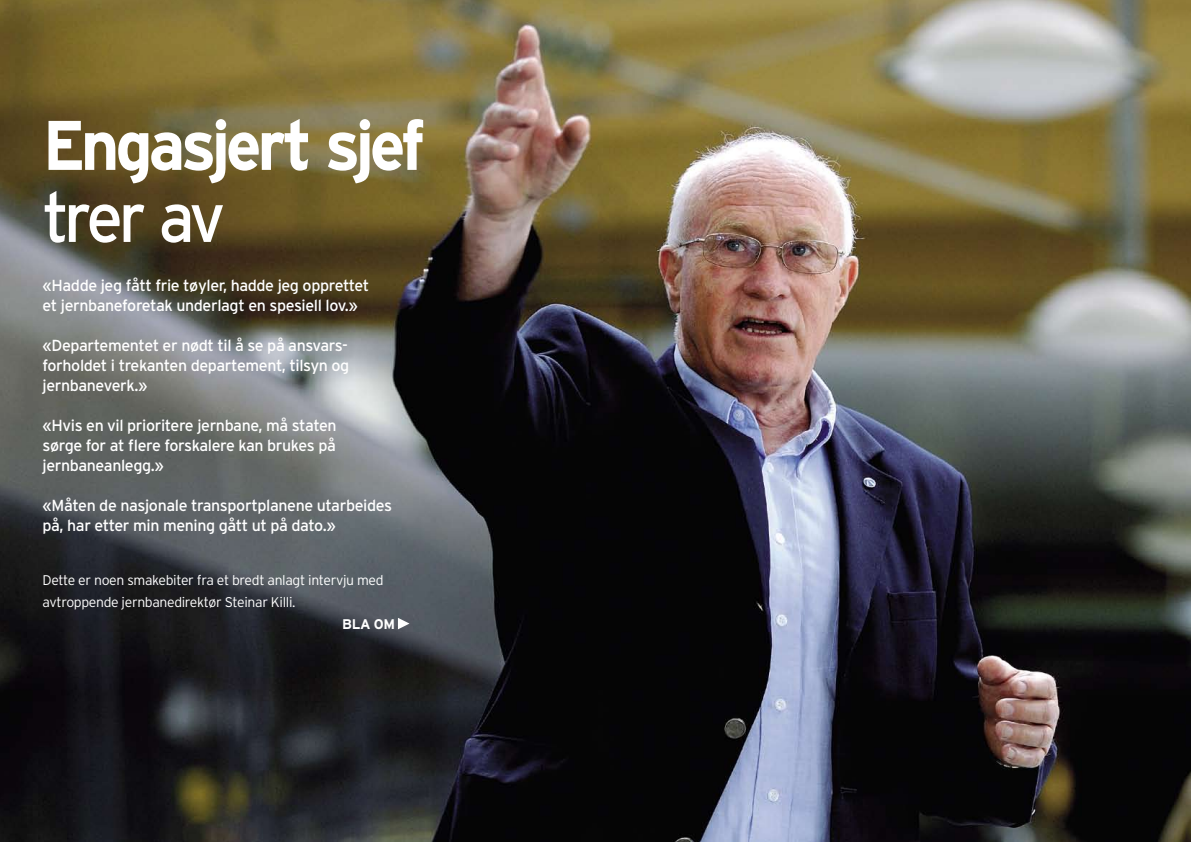
<style>
.page{position:relative;width:1191px;height:842px;background:#fff}
.page>*{position:absolute;margin:0;border:0;box-sizing:border-box;transform-origin:0 0}
.t1{font:700 70px "Interstate";letter-spacing:-.07em;color:#fff;scale:.95 1}
.t2{font:70px "Interstate";color:#fff;scale:.95 1}
.t3{font:16px/20px "Interstate";letter-spacing:-.025em;color:#fff}
.t4{font:300 14px/22px "Interstate";letter-spacing:-.025em;color:#fff}
.t5{font:700 14px "Interstate";color:#fff}
</style>
<div class="page">
<img style="left:0;top:0;width:1191px;height:842px">
<svg style="left:398px;top:618px;width:11px;height:11px"></svg>
<h1 class="t1" style="left:43px;top:106px;width:404px">Engasjert sjef</h1>
<h1 class="t2" style="left:43px;top:178px;width:194px">trer av</h1>
<p class="t3" style="left:43px;top:275px;width:328px">«Hadde jeg fått frie tøyler, hadde jeg opprettet et jernbaneforetak underlagt en spesiell lov.»</p>
<p class="t3" style="left:43px;top:335px;width:308px;text-align:justify">«Departementet er nødt til å se på ansvars&shy;forholdet i trekanten departement, tilsyn og jernbaneverk.»</p>
<p class="t3" style="left:43px;top:415px;width:296px;text-align:justify">«Hvis en vil prioritere jernbane, må staten sørge for at flere forskalere kan brukes på jernbaneanlegg.»</p>
<p class="t3" style="left:43px;top:495px;width:351px">«Måten de nasjonale transportplanene utarbeides på, har etter min mening gått ut på dato.»</p>
<p class="t4" style="left:43px;top:569px;width:343px">Dette er noen smakebiter fra et bredt anlagt intervju med avtroppende jernbanedirektør Steinar Killi.</p>
<p class="t5" style="left:342px;top:616px;width:55px">BLA OM</p>
</div>
